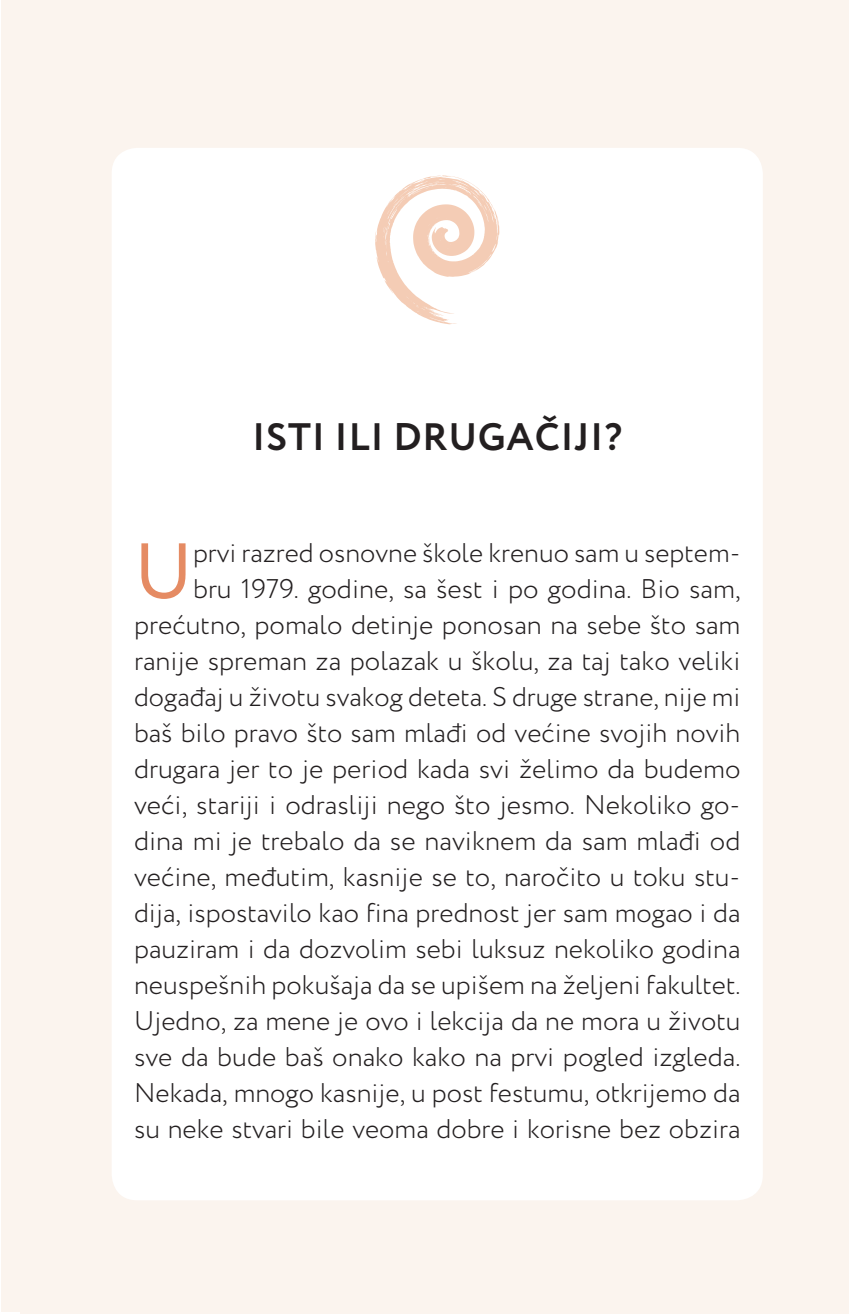
<style>
.page{position:relative;width:849px;height:1314px;background:#fff}
.page>*{position:absolute;margin:0;border:0;box-sizing:border-box;transform-origin:0 0}
.t1{font:78.52px "Circe";color:#e58b63}
.t2{font:700 38.25px "Circe";letter-spacing:.02em;color:#231f20}
.t3{font:300 27px/36px "Circe";color:#231f20;text-align:right}
</style>
<div class="page">
<div style="left:1px;top:0;width:847px;height:1314px;background:#fbf4ee"></div>
<div style="left:112px;top:148px;width:650px;height:1052px;background:#fff;border-radius:26px"></div>
<svg style="left:1px;top:1313px;width:18px;height:1px"></svg>
<svg style="left:375px;top:175px;width:124px;height:149px"></svg>
<h2 class="t2" style="left:252px;top:411px;width:371px">ISTI ILI DRUGAČIJI?</h2>
<p class="t3" style="left:134px;top:536px;width:607px">prvi razred osnovne škole krenuo sam u septem‑<br>bru 1979. godine, sa šest i po godina. Bio sam, prećutno, pomalo detinje ponosan na sebe što sam ranije spreman za polazak u školu, za taj tako veliki događaj u životu svakog deteta. S druge strane, nije mi baš bilo pravo što sam mlađi od većine svojih novih drugara jer to je period kada svi želimo da budemo veći, stariji i odrasliji nego što jesmo. Nekoliko go‑ dina mi je trebalo da se naviknem da sam mlađi od većine, međutim, kasnije se to, naročito u toku stu‑ dija, ispostavilo kao fina prednost jer sam mogao i da pauziram i da dozvolim sebi luksuz nekoliko godina neuspešnih pokušaja da se upišem na željeni fakultet.<br>Ujedno, za mene je ovo i lekcija da ne mora u životu sve da bude baš onako kako na prvi pogled izgleda.<br>Nekada, mnogo kasnije, u post festumu, otkrijemo da su neke stvari bile veoma dobre i korisne bez obzira</p>
<h1 class="t1" style="left:134px;top:519px;width:60px">U</h1>
</div>
